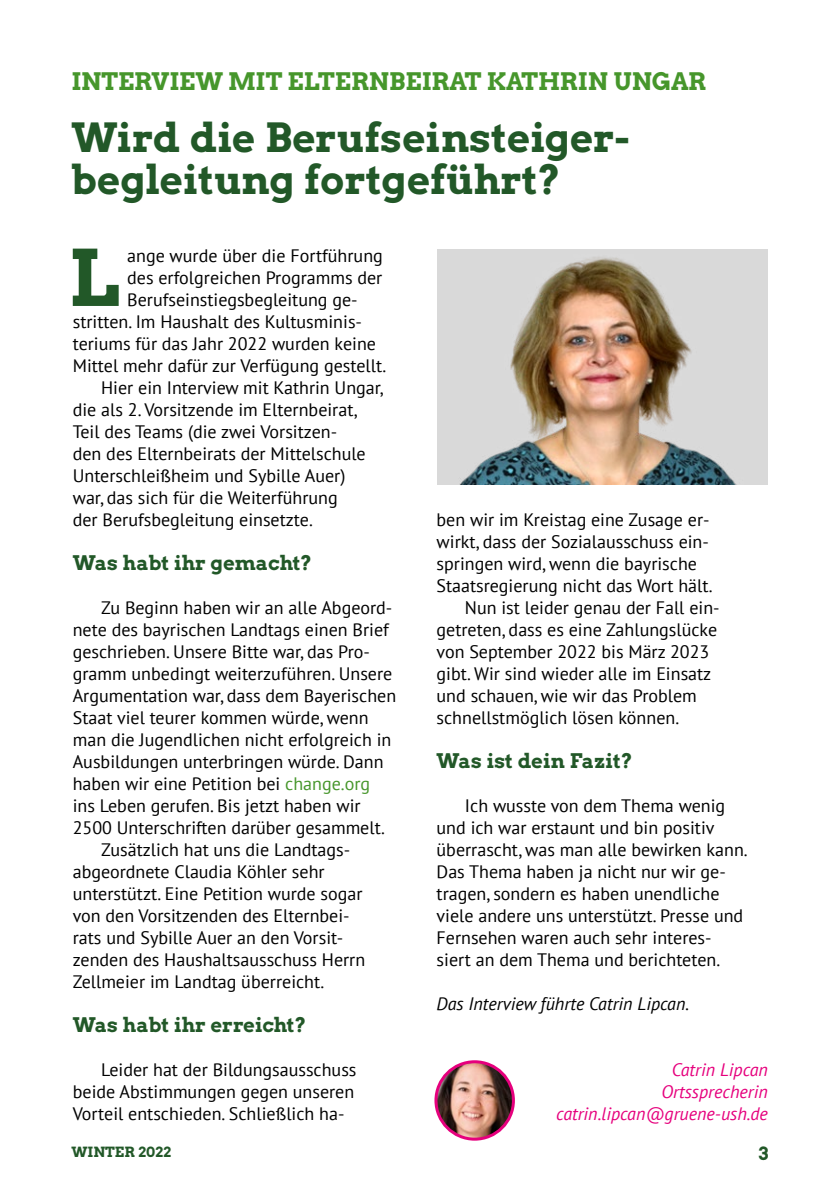
<style>
.page{position:relative;width:840px;height:1191px;background:#fff}
.page>*{position:absolute;margin:0;border:0;box-sizing:border-box;transform-origin:0 0}
.t1{font:77.4px "Arvo Gruen";color:#225828}
.t2{font:40px/42px "Arvo Gruen";color:#225828}
.t3{font:24px "Arvo Gruen";color:#46962b}
.t4{font:20px "Arvo Gruen";color:#225828}
.t5{font:18px/22px "PT Sans";color:#000}
.t6{font:italic 18px/22px "PT Sans";color:#e6007d;text-align:right}
.t7{font:italic 18px "PT Sans";color:#000}
.t8{font:18px "Arvo Gruen";color:#225828}
.t9{font:14px "Arvo Gruen";color:#225828}
.s1{color:#46962b}
</style>
<div class="page">
<img style="left:435px;top:1061px;width:78px;height:78px;border-radius:39px">
<div style="left:434px;top:1060px;width:80px;height:80px;border:3px solid #e6007d;border-radius:50%"></div>
<img style="left:437px;top:249px;width:330px;height:236px">
<h3 class="t3" style="left:71px;top:64px;width:635px">INTERVIEW MIT ELTERNBEIRAT KATHRIN UNGAR</h3>
<h2 class="t2" style="left:71px;top:115px;width:559px">Wird die Berufseinsteiger&shy;begleitung fortgeführt?</h2>
<h1 class="t1" style="left:68px;top:224px;width:52px">L</h1>
<p class="t5" style="left:127px;top:244px;width:257px">ange wurde über die Fortführung</p>
<p class="t5" style="left:127px;top:266px;width:256px">des erfolgreichen Programms der</p>
<p class="t5" style="left:127px;top:288px;width:232px">Berufseinstiegsbegleitung ge-</p>
<p class="t5" style="left:73px;top:310px;width:290px">stritten. Im Haushalt des Kultusminis-</p>
<p class="t5" style="left:73px;top:332px;width:304px">teriums für das Jahr 2022 wurden keine</p>
<p class="t5" style="left:73px;top:354px;width:315px">Mittel mehr dafür zur Verfügung gestellt.</p>
<p class="t5" style="left:101px;top:376px;width:283px">Hier ein Interview mit Kathrin Ungar,</p>
<p class="t5" style="left:73px;top:398px;width:286px">die als 2. Vorsitzende im Elternbeirat,</p>
<p class="t5" style="left:73px;top:420px;width:266px">Teil des Teams (die zwei Vorsitzen-</p>
<p class="t5" style="left:73px;top:442px;width:294px">den des Elternbeirats der Mittelschule</p>
<p class="t5" style="left:73px;top:464px;width:274px">Unterschleißheim und Sybille Auer)</p>
<p class="t5" style="left:73px;top:486px;width:266px">war, das sich für die Weiterführung</p>
<p class="t5" style="left:73px;top:508px;width:241px">der Berufsbegleitung einsetzte.</p>
<p class="t4" style="left:73px;top:549px;width:241px">Was habt ihr gemacht?</p>
<p class="t5" style="left:101px;top:596px;width:292px">Zu Beginn haben wir an alle Abgeord-</p>
<p class="t5" style="left:73px;top:618px;width:317px">nete des bayrischen Landtags einen Brief</p>
<p class="t5" style="left:73px;top:640px;width:298px">geschrieben. Unsere Bitte war, das Pro-</p>
<p class="t5" style="left:73px;top:662px;width:321px">gramm unbedingt weiterzuführen. Unsere</p>
<p class="t5" style="left:73px;top:684px;width:325px">Argumentation war, dass dem Bayerischen</p>
<p class="t5" style="left:73px;top:706px;width:297px">Staat viel teurer kommen würde, wenn</p>
<p class="t5" style="left:73px;top:728px;width:320px">man die Jugendlichen nicht erfolgreich in</p>
<p class="t5" style="left:73px;top:750px;width:312px">Ausbildungen unterbringen würde. Dann</p>
<p class="t5" style="left:73px;top:772px;width:299px">haben wir eine Petition bei <span class="s1">change.org</span></p>
<p class="t5" style="left:73px;top:794px;width:289px">ins Leben gerufen. Bis jetzt haben wir</p>
<p class="t5" style="left:73px;top:816px;width:313px">2500 Unterschriften darüber gesammelt.</p>
<p class="t5" style="left:101px;top:838px;width:250px">Zusätzlich hat uns die Landtags-</p>
<p class="t5" style="left:73px;top:860px;width:253px">abgeordnete Claudia Köhler sehr</p>
<p class="t5" style="left:73px;top:882px;width:291px">unterstützt. Eine Petition wurde sogar</p>
<p class="t5" style="left:73px;top:904px;width:278px">von den Vorsitzenden des Elternbei-</p>
<p class="t5" style="left:73px;top:926px;width:272px">rats und Sybille Auer an den Vorsit-</p>
<p class="t5" style="left:73px;top:948px;width:294px">zenden des Haushaltsausschuss Herrn</p>
<p class="t5" style="left:73px;top:970px;width:253px">Zellmeier im Landtag überreicht.</p>
<p class="t4" style="left:73px;top:1011px;width:235px">Was habt ihr erreicht?</p>
<p class="t5" style="left:73px;top:1058px;width:285px;text-indent:28px">Leider hat der Bildungsausschuss beide Abstimmungen gegen unseren<br>Vorteil entschieden. Schließlich ha-</p>
<p class="t5" style="left:436px;top:508px;width:274px">ben wir im Kreistag eine Zusage er-</p>
<p class="t5" style="left:436px;top:530px;width:274px">wirkt, dass der Sozialausschuss ein-</p>
<p class="t5" style="left:436px;top:552px;width:262px">springen wird, wenn die bayrische</p>
<p class="t5" style="left:436px;top:574px;width:277px">Staatsregierung nicht das Wort hält.</p>
<p class="t5" style="left:464px;top:596px;width:256px">Nun ist leider genau der Fall ein-</p>
<p class="t5" style="left:436px;top:618px;width:282px">getreten, dass es eine Zahlungslücke</p>
<p class="t5" style="left:436px;top:640px;width:274px">von September 2022 bis März 2023</p>
<p class="t5" style="left:436px;top:662px;width:276px">gibt. Wir sind wieder alle im Einsatz</p>
<p class="t5" style="left:436px;top:684px;width:262px">und schauen, wie wir das Problem</p>
<p class="t5" style="left:436px;top:706px;width:244px">schnellstmöglich lösen können.</p>
<p class="t4" style="left:436px;top:747px;width:197px">Was ist dein Fazit?</p>
<p class="t5" style="left:436px;top:794px;width:312px;text-indent:28px">Ich wusste von dem Thema wenig und ich war erstaunt und bin positiv überrascht, was man alle bewirken kann.<br>Das Thema haben ja nicht nur wir ge&shy;tragen, sondern es haben unendliche viele andere uns unterstützt. Presse und Fernsehen waren auch sehr interes&shy;siert an dem Thema und berichteten.</p>
<p class="t7" style="left:436px;top:992px;width:254px">Das Interview führte Catrin Lipcan.</p>
<p class="t6" style="left:556px;top:1058px;width:213px">Catrin Lipcan<br>Ortssprecherin catrin.lipcan@gruene-ush.de</p>
<p class="t9" style="left:71px;top:1142px;width:101px">WINTER 2022</p>
<p class="t8" style="left:758px;top:1141px;width:11px">3</p>
</div>
